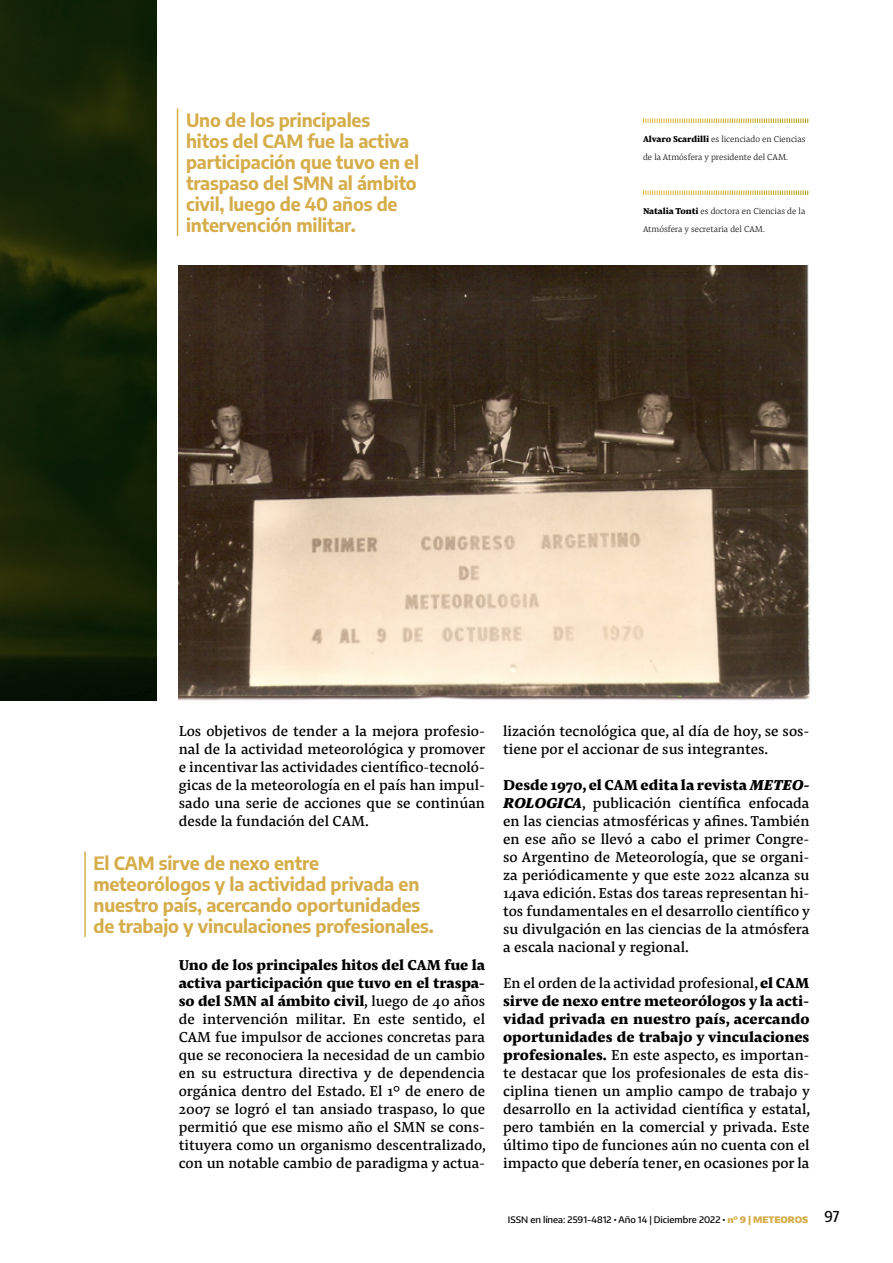
<style>
.page{position:relative;width:893px;height:1263px;background:#fff}
.page>*{position:absolute;margin:0;border:0;box-sizing:border-box;transform-origin:0 0}
.t1{font:700 18px/21px "Encode Sans";letter-spacing:-.01em;color:#d5ad4a}
.t2{font:15px/18px "Pensum Pro";color:#000;text-align:justify}
.t3{font:500 15px "Encode Sans Condensed";color:#000}
.t4{font:300 9px/18px "Pensum Pro";color:#000}
.t5{font:500 9px "Encode Sans";color:#000}
.s1{font-weight:800}
.s2{font-weight:900;font-style:italic}
.s3{font-family:"Fira Sans";font-weight:400}
.s4{font-weight:900;color:#d5ad4a}
</style>
<div class="page">
<img style="left:0;top:0;width:156px;height:701px">
<img style="left:179px;top:266px;width:631px;height:435px">
<hr style="left:84px;top:851px;width:2px;height:86px;background:#d5ad4a">
<hr style="left:177px;top:108px;width:1px;height:128px;background:#d5ad4a">
<svg style="left:643px;top:118px;width:165px;height:5px"></svg>
<svg style="left:643px;top:190px;width:165px;height:5px"></svg>
<p class="t1" style="left:186px;top:109px;width:234px">Uno de los principales<br>hitos del CAM fue la activa participación que tuvo en el traspaso del SMN al ámbito civil, luego de 40 años de intervención militar.</p>
<p class="t4" style="left:643px;top:130px;width:164px"><span class="s1">Alvaro Scardilli</span> es licenciado en Ciencias de la Atmósfera y presidente del CAM.</p>
<p class="t4" style="left:643px;top:202px;width:164px"><span class="s1">Natalia Tonti</span> es doctora en Ciencias de la<br>Atmósfera y secretaria del CAM.</p>
<p class="t2" style="left:179px;top:722px;width:308px">Los objetivos de tender a la mejora profesio&shy;nal de la actividad meteorológica y promover e incentivar las actividades científico-tecnoló&shy;gicas de la meteorología en el país han impul&shy;sado una serie de acciones que se continúan desde la fundación del CAM.</p>
<p class="t1" style="left:94px;top:852px;width:342px">El CAM sirve de nexo entre meteorólogos y la actividad privada en nuestro país, acercando oportunidades de trabajo y vinculaciones profesionales.</p>
<p class="t2" style="left:179px;top:956px;width:309px"><span class="s1">Uno de los principales hitos del CAM fue la activa participación que tuvo en el traspa&shy;so del SMN al ámbito civil</span>, luego de 40 años de intervención militar. En este sentido, el CAM fue impulsor de acciones concretas para que se reconociera la necesidad de un cambio en su estructura directiva y de dependencia orgánica dentro del Estado. El 1° de enero de 2007 se logró el tan ansiado traspaso, lo que permitió que ese mismo año el SMN se cons&shy;tituyera como un organismo descentralizado, con un notable cambio de paradigma y actua-</p>
<p class="t2" style="left:503px;top:722px;width:308px">lización tecnológica que, al día de hoy, se sos&shy;tiene por el accionar de sus integrantes.</p>
<p class="t2" style="left:503px;top:776px;width:308px"><span class="s1">Desde 1970, el CAM edita la revista</span> <span class="s2">METEO-ROLOGICA</span>, publicación científica enfocada en las ciencias atmosféricas y afines. También en ese año se llevó a cabo el primer Congre&shy;so Argentino de Meteorología, que se organi&shy;za periódicamente y que este 2022 alcanza su 14ava edición. Estas dos tareas representan hi&shy;tos fundamentales en el desarrollo científico y su divulgación en las ciencias de la atmósfera a escala nacional y regional.</p>
<p class="t2" style="left:503px;top:974px;width:309px">En el orden de la actividad profesional, <span class="s1">el CAM sirve de nexo entre meteorólogos y la acti&shy;vidad privada en nuestro país, acercando oportunidades de trabajo y vinculaciones profesionales.</span> En este aspecto, es importan&shy;te destacar que los profesionales de esta dis&shy;ciplina tienen un amplio campo de trabajo y desarrollo en la actividad científica y estatal, pero también en la comercial y privada. Este último tipo de funciones aún no cuenta con el impacto que debería tener, en ocasiones por la</p>
<p class="t5" style="left:508px;top:1213px;width:302px">ISSN en línea: 2591-4812 <span class="s3">•</span> Año 14 | Diciembre 2022 <span class="s3">•</span> <span class="s4">n° 9 | METEOROS</span></p>
<p class="t3" style="left:824px;top:1207px;width:16px">97</p>
</div>
